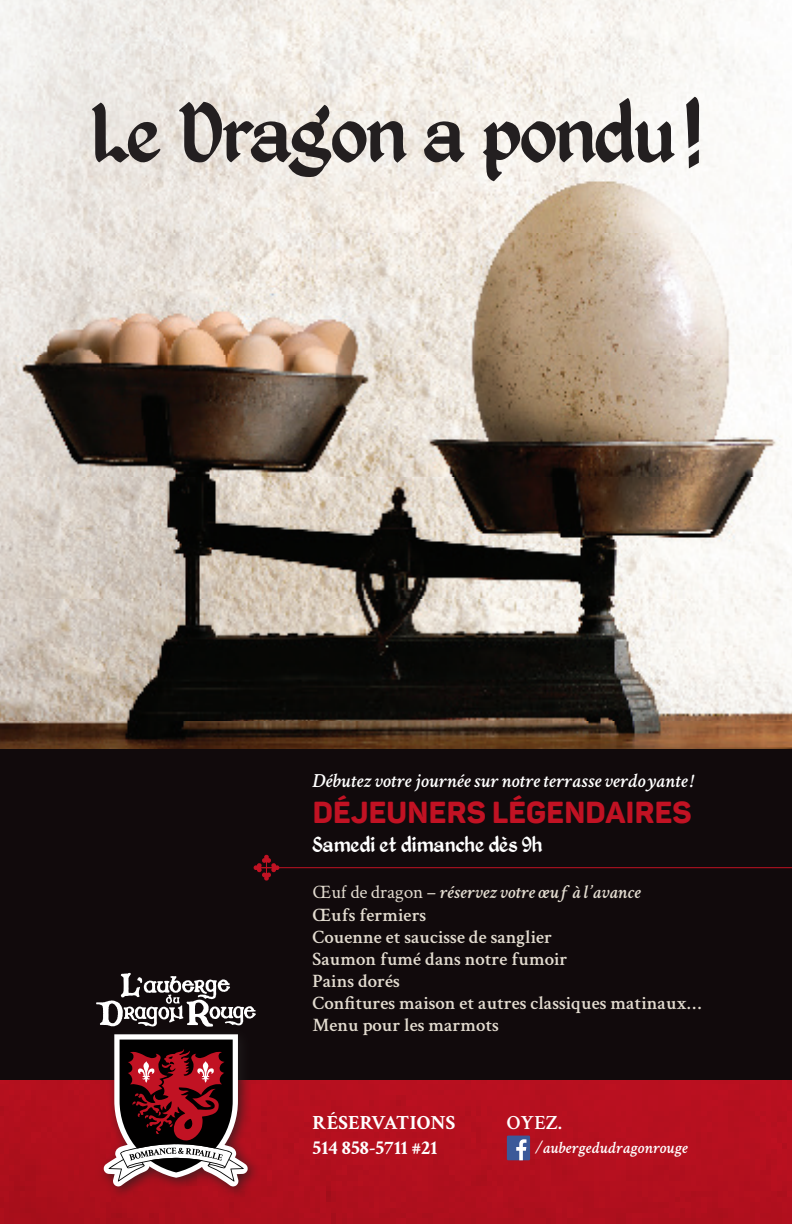
<style>
.page{position:relative;width:792px;height:1224px;background:#fff}
.page>*{position:absolute;margin:0;border:0;box-sizing:border-box;transform-origin:0 0}
.t1{font:92.2px "Kingthings Petrock";letter-spacing:-.02em;color:#231f20}
.t2{font:800 30px "Panton";letter-spacing:.01em;color:#c11223}
.t3{font:23.8px "Kingthings Petrock";color:#fff}
.t4{font:700 20.2px "Crimson Text";color:#fff}
.t5{font:600 20.2px "Crimson Text";color:#fff}
.t6{font:italic 600 20px "Crimson Text";color:#fff}
.t7{font:600 19px "Crimson Text";color:#e3dcd0}
.t8{font:italic 600 19px "Crimson Text";color:#e3dcd0}
.t9{font:italic 600 16.8px "Crimson Text";color:#fff}
.s1{font-weight:400;font-style:normal}
</style>
<div class="page">
<img style="left:0;top:0;width:792px;height:749px">
<div style="left:0;top:798px;width:792px;height:426px;background:#b3101e"></div>
<div style="left:0;top:749px;width:792px;height:331px;background:#110a0c"></div>
<hr style="left:261px;top:867px;width:531px;height:1px;background:#c11223">
<svg style="left:254px;top:855px;width:25px;height:26px"></svg>
<div style="left:507px;top:1136px;width:23px;height:24px;background:#3c5a99"></div>
<svg style="left:516px;top:1139px;width:10px;height:21px"></svg>
<svg style="left:96px;top:973px;width:160px;height:53px"></svg>
<div style="left:96px;top:1026px;width:165px;height:174px;background:#231f20;opacity:.75"></div>
<svg style="left:103px;top:1034px;width:145px;height:152px"></svg>
<p class="t1" style="left:91px;top:79px;width:611px">Le Dragon a pondu !</p>
<p class="t6" style="left:313px;top:767px;width:383px">Débutez votre journée sur notre terrasse verdoyante!</p>
<p class="t2" style="left:313px;top:794px;width:381px">DÉJEUNERS LÉGENDAIRES</p>
<p class="t3" style="left:313px;top:830px;width:232px">Samedi et dimanche dès 9h</p>
<p class="t8" style="left:313px;top:879px;width:330px"><span class="s1">Œuf de dragon –</span> réservez votre œuf à l’avance</p>
<p class="t7" style="left:313px;top:901px;width:115px">Œufs fermiers</p>
<p class="t7" style="left:313px;top:923px;width:241px">Couenne et saucisse de sanglier</p>
<p class="t7" style="left:313px;top:945px;width:256px">Saumon fumé dans notre fumoir</p>
<p class="t7" style="left:313px;top:967px;width:89px">Pains dorés</p>
<p class="t7" style="left:313px;top:990px;width:390px">Confitures maison et autres classiques matinaux...</p>
<p class="t7" style="left:313px;top:1012px;width:188px">Menu pour les marmots</p>
<p class="t4" style="left:313px;top:1108px;width:144px">RÉSERVATIONS</p>
<p class="t4" style="left:313px;top:1132px;width:126px">514 858-5711 #21</p>
<p class="t5" style="left:507px;top:1109px;width:57px">OYEZ.</p>
<p class="t9" style="left:535px;top:1136px;width:155px">/aubergedudragonrouge</p>
</div>
